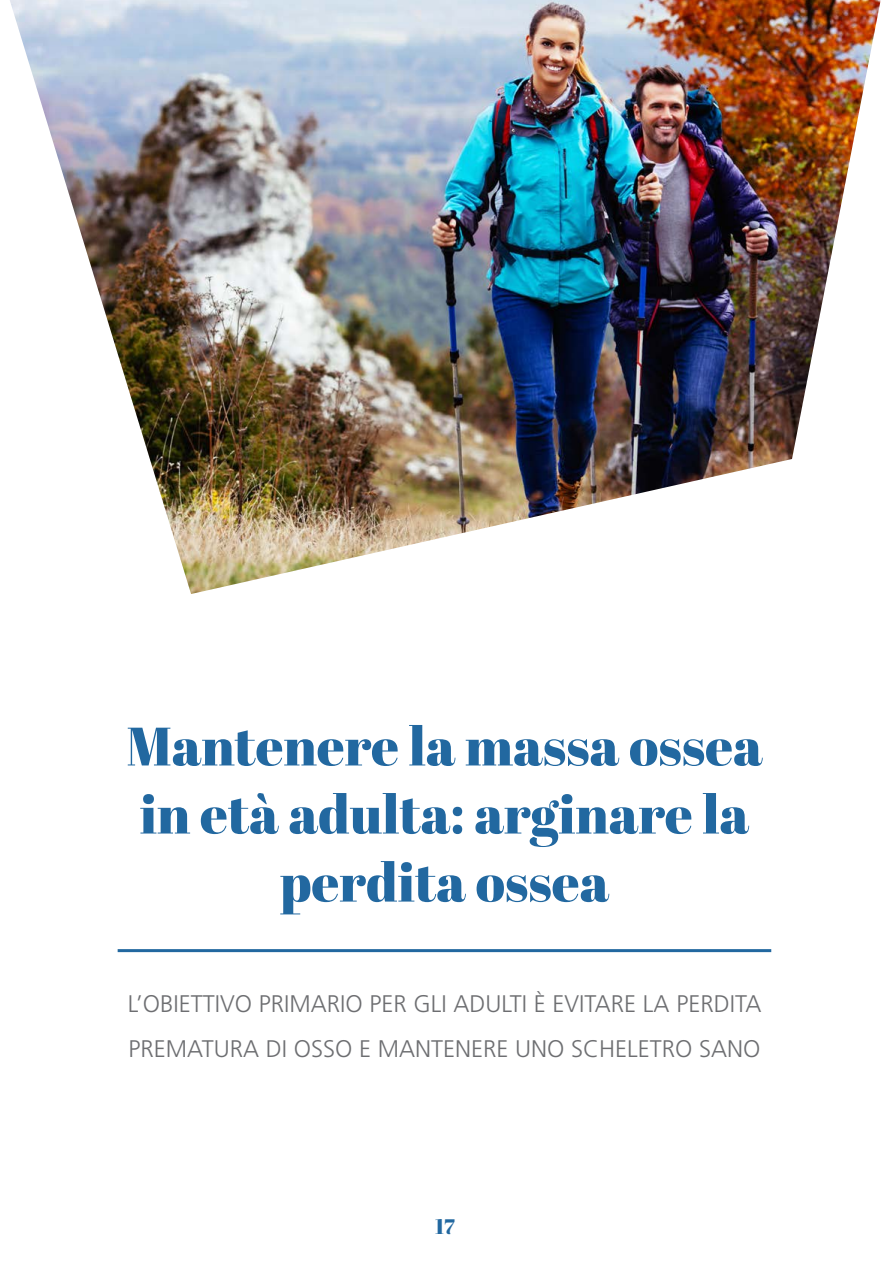
<style>
.page{position:relative;width:893px;height:1263px;background:#fff}
.page>*{position:absolute;margin:0;border:0;box-sizing:border-box;transform-origin:0 0}
.t1{font:54px/68.1px "Abril Fatface";color:#2268a0;text-align:center}
.t2{font:300 24px/45px "Frutiger";color:#6d6e71}
.t3{font:21px "Abril Fatface";color:#2268a0}
</style>
<div class="page">
<hr style="left:118px;top:949px;width:653px;height:3px;background:#2268a0">
<img style="left:10px;top:0;width:871px;height:594px">
<h1 class="t1" style="left:126px;top:711px;width:638px">Mantenere la massa ossea in età adulta: arginare la perdita ossea</h1>
<p class="t2" style="left:128px;top:981px;width:635px">L’OBIETTIVO PRIMARIO PER GLI ADULTI È EVITARE LA PERDITA<br>PREMATURA DI OSSO E MANTENERE UNO SCHELETRO SANO</p>
<p class="t3" style="left:435px;top:1211px;width:21px">17</p>
</div>
